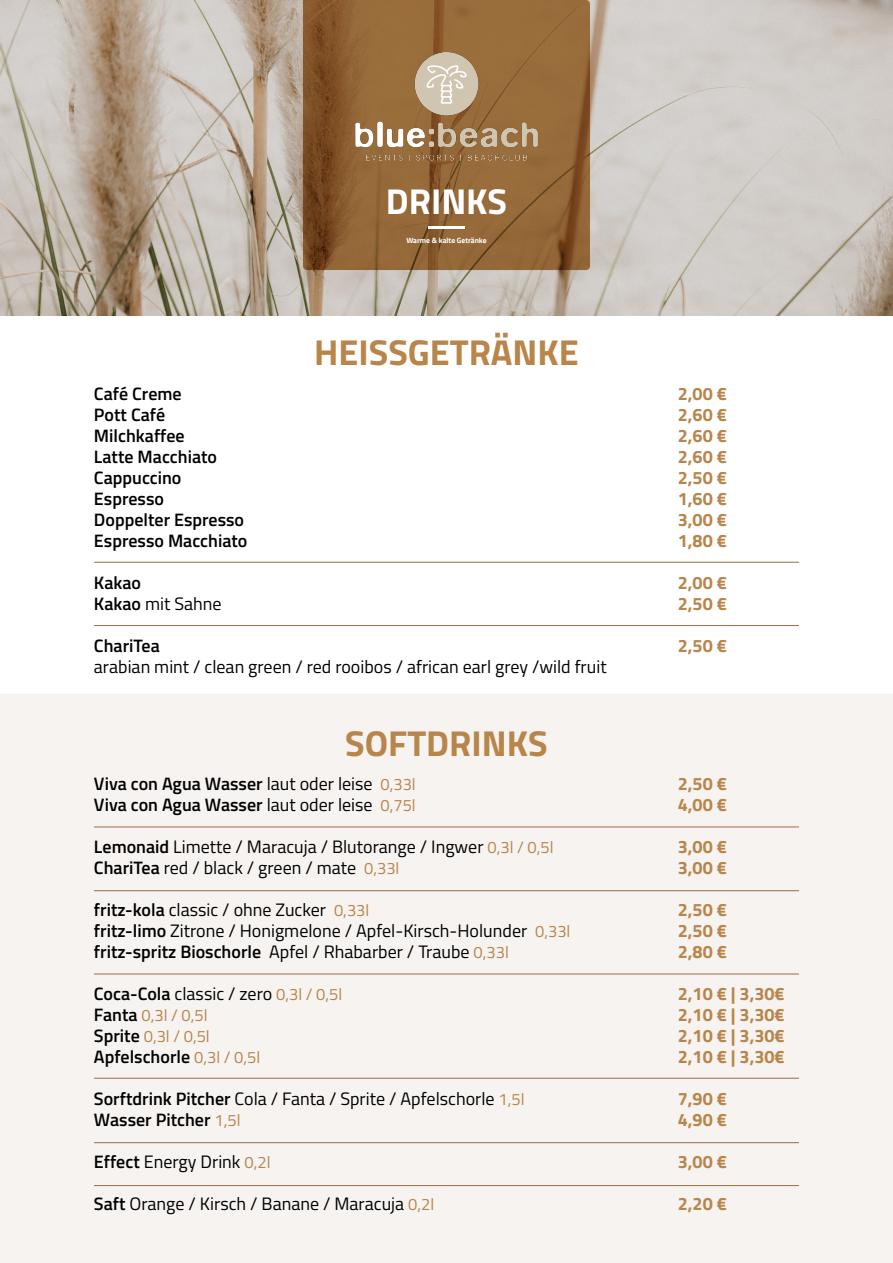
<style>
.page{position:relative;width:893px;height:1263px;background:#fff}
.page>*{position:absolute;margin:0;border:0;box-sizing:border-box;transform-origin:0 0}
._42_Header_gray_C_Ti{font:700 36px "Titillium Web";color:#b8854a}
._42_Header_gray_C_Ti-2{font:700 36px "Titillium Web";color:#fff}
._10_Content_gray_Tit{font:18px "Titillium Web";color:#000}
._10_Content_gray_Tit-2{font:600 18px "Titillium Web";color:#000}
._10_Content_gray_Tit-3{font:700 18px "Titillium Web";color:#b8854a}
._10_Content_gray_Tit-4{font:16.5px "Titillium Web";color:#b8854a}
._12_Content_gray_C_T{font:700 7.5px "Titillium Web";color:#fff}
.s1{font-weight:600}
.s2{font-weight:400}
.s3{font-weight:400;font-size:16.5px;color:#b8854a}
.s4{font-size:16.5px;color:#b8854a}
.s5{font-weight:600;font-size:18px;color:#000}
</style>
<div class="page">
<div style="left:0;top:695px;width:893px;height:568px;background:#f6f3f1"></div>
<img style="left:0;top:0;width:893px;height:315px">
<svg style="left:303px;top:0;width:287px;height:270px;background:#8e6133"></svg>
<hr style="left:428px;top:226px;width:37px;height:3px;background:#fff">
<img style="left:355px;top:52px;width:183px;height:110px">
<hr style="left:94px;top:1185px;width:705px;height:1px;background:#9a6c45">
<hr style="left:94px;top:1142px;width:705px;height:1px;background:#9a6c45">
<hr style="left:94px;top:1078px;width:705px;height:1px;background:#9a6c45">
<hr style="left:94px;top:974px;width:705px;height:1px;background:#9a6c45">
<hr style="left:94px;top:890px;width:705px;height:1px;background:#9a6c45">
<hr style="left:94px;top:827px;width:705px;height:1px;background:#9a6c45">
<hr style="left:94px;top:562px;width:705px;height:1px;background:#9a6c45">
<hr style="left:94px;top:625px;width:705px;height:1px;background:#9a6c45">
<p class="_42_Header_gray_C_Ti-2" style="left:386px;top:174px;width:123px">DRINKS</p>
<p class="_12_Content_gray_C_T" style="left:406px;top:235px;width:82px">Warme &amp; kalte Getränke</p>
<p class="_42_Header_gray_C_Ti" style="left:314px;top:325px;width:266px">HEISSGETRÄNKE</p>
<p class="_10_Content_gray_Tit-2" style="left:94px;top:380px;width:89px">Café Creme</p>
<p class="_10_Content_gray_Tit-2" style="left:94px;top:401px;width:73px">Pott Café</p>
<p class="_10_Content_gray_Tit-2" style="left:94px;top:422px;width:92px">Milchkaffee</p>
<p class="_10_Content_gray_Tit-2" style="left:94px;top:443px;width:125px">Latte Macchiato</p>
<p class="_10_Content_gray_Tit-2" style="left:94px;top:464px;width:89px">Cappuccino</p>
<p class="_10_Content_gray_Tit-2" style="left:94px;top:485px;width:72px">Espresso</p>
<p class="_10_Content_gray_Tit-2" style="left:94px;top:506px;width:152px">Doppelter Espresso</p>
<p class="_10_Content_gray_Tit-2" style="left:94px;top:527px;width:155px">Espresso Macchiato</p>
<p class="_10_Content_gray_Tit-2" style="left:94px;top:569px;width:49px">Kakao</p>
<p class="_10_Content_gray_Tit" style="left:94px;top:590px;width:129px"><span class="s1">Kakao</span> mit Sahne</p>
<p class="_10_Content_gray_Tit-2" style="left:94px;top:632px;width:67px">ChariTea</p>
<p class="_10_Content_gray_Tit" style="left:94px;top:653px;width:514px">arabian mint / clean green / red rooibos / african earl grey /wild fruit</p>
<p class="_42_Header_gray_C_Ti" style="left:345px;top:716px;width:204px">SOFTDRINKS</p>
<p class="_10_Content_gray_Tit-2" style="left:94px;top:770px;width:323px">Viva con Agua Wasser <span class="s2">laut oder leise</span> <span class="s3">0,33l</span></p>
<p class="_10_Content_gray_Tit-2" style="left:94px;top:791px;width:323px">Viva con Agua Wasser <span class="s2">laut oder leise</span> <span class="s3">0,75l</span></p>
<p class="_10_Content_gray_Tit" style="left:94px;top:834px;width:461px"><span class="s1">Lemonaid</span> Limette / Maracuja / Blutorange / Ingwer <span class="s4">0,3l / 0,5l</span></p>
<p class="_10_Content_gray_Tit" style="left:94px;top:855px;width:307px"><span class="s1">ChariTea</span> red / black / green / mate <span class="s4">0,33l</span></p>
<p class="_10_Content_gray_Tit" style="left:94px;top:897px;width:277px"><span class="s1">fritz-kola</span> classic / ohne Zucker <span class="s4">0,33l</span></p>
<p class="_10_Content_gray_Tit" style="left:94px;top:918px;width:478px"><span class="s1">fritz-limo</span> Zitrone / Honigmelone / Apfel-Kirsch-Holunder <span class="s4">0,33l</span></p>
<p class="_10_Content_gray_Tit-2" style="left:94px;top:938px;width:416px">fritz-spritz Bioschorle <span class="s2">Apfel / Rhabarber / Traube</span> <span class="s3">0,33l</span></p>
<p class="_10_Content_gray_Tit" style="left:94px;top:981px;width:250px"><span class="s1">Coca-Cola</span> classic / zero <span class="s4">0,3l / 0,5l</span></p>
<p class="_10_Content_gray_Tit-4" style="left:94px;top:1003px;width:115px"><span class="s5">Fanta</span> 0,3l / 0,5l</p>
<p class="_10_Content_gray_Tit-4" style="left:94px;top:1024px;width:117px"><span class="s5">Sprite</span> 0,3l / 0,5l</p>
<p class="_10_Content_gray_Tit-2" style="left:94px;top:1043px;width:168px">Apfelschorle <span class="s3">0,3l / 0,5l</span></p>
<p class="_10_Content_gray_Tit" style="left:94px;top:1086px;width:432px"><span class="s1">Sorftdrink Pitcher</span> Cola / Fanta / Sprite / Apfelschorle <span class="s4">1,5l</span></p>
<p class="_10_Content_gray_Tit-2" style="left:94px;top:1106px;width:148px">Wasser Pitcher <span class="s3">1,5l</span></p>
<p class="_10_Content_gray_Tit" style="left:94px;top:1149px;width:178px"><span class="s1">Effect</span> Energy Drink <span class="s4">0,2l</span></p>
<p class="_10_Content_gray_Tit" style="left:94px;top:1191px;width:342px"><span class="s1">Saft</span> Orange / Kirsch / Banane / Maracuja <span class="s4">0,2l</span></p>
<p class="_10_Content_gray_Tit-3" style="left:678px;top:380px;width:51px">2,00 €</p>
<p class="_10_Content_gray_Tit-3" style="left:678px;top:401px;width:51px">2,60 €</p>
<p class="_10_Content_gray_Tit-3" style="left:678px;top:422px;width:51px">2,60 €</p>
<p class="_10_Content_gray_Tit-3" style="left:678px;top:443px;width:51px">2,60 €</p>
<p class="_10_Content_gray_Tit-3" style="left:678px;top:464px;width:51px">2,50 €</p>
<p class="_10_Content_gray_Tit-3" style="left:678px;top:485px;width:51px">1,60 €</p>
<p class="_10_Content_gray_Tit-3" style="left:678px;top:506px;width:51px">3,00 €</p>
<p class="_10_Content_gray_Tit-3" style="left:678px;top:527px;width:51px">1,80 €</p>
<p class="_10_Content_gray_Tit-3" style="left:678px;top:569px;width:51px">2,00 €</p>
<p class="_10_Content_gray_Tit-3" style="left:678px;top:590px;width:51px">2,50 €</p>
<p class="_10_Content_gray_Tit-3" style="left:678px;top:632px;width:51px">2,50 €</p>
<p class="_10_Content_gray_Tit-3" style="left:678px;top:770px;width:51px">2,50 €</p>
<p class="_10_Content_gray_Tit-3" style="left:678px;top:791px;width:51px">4,00 €</p>
<p class="_10_Content_gray_Tit-3" style="left:678px;top:833px;width:51px">3,00 €</p>
<p class="_10_Content_gray_Tit-3" style="left:678px;top:854px;width:51px">3,00 €</p>
<p class="_10_Content_gray_Tit-3" style="left:678px;top:896px;width:51px">2,50 €</p>
<p class="_10_Content_gray_Tit-3" style="left:678px;top:917px;width:51px">2,50 €</p>
<p class="_10_Content_gray_Tit-3" style="left:678px;top:938px;width:51px">2,80 €</p>
<p class="_10_Content_gray_Tit-3" style="left:678px;top:980px;width:108px">2,10 € | 3,30€</p>
<p class="_10_Content_gray_Tit-3" style="left:678px;top:1001px;width:108px">2,10 € | 3,30€</p>
<p class="_10_Content_gray_Tit-3" style="left:678px;top:1022px;width:108px">2,10 € | 3,30€</p>
<p class="_10_Content_gray_Tit-3" style="left:678px;top:1043px;width:108px">2,10 € | 3,30€</p>
<p class="_10_Content_gray_Tit-3" style="left:678px;top:1085px;width:51px">7,90 €</p>
<p class="_10_Content_gray_Tit-3" style="left:678px;top:1106px;width:51px">4,90 €</p>
<p class="_10_Content_gray_Tit-3" style="left:678px;top:1148px;width:51px">3,00 €</p>
<p class="_10_Content_gray_Tit-3" style="left:678px;top:1190px;width:51px">2,20 €</p>
</div>
